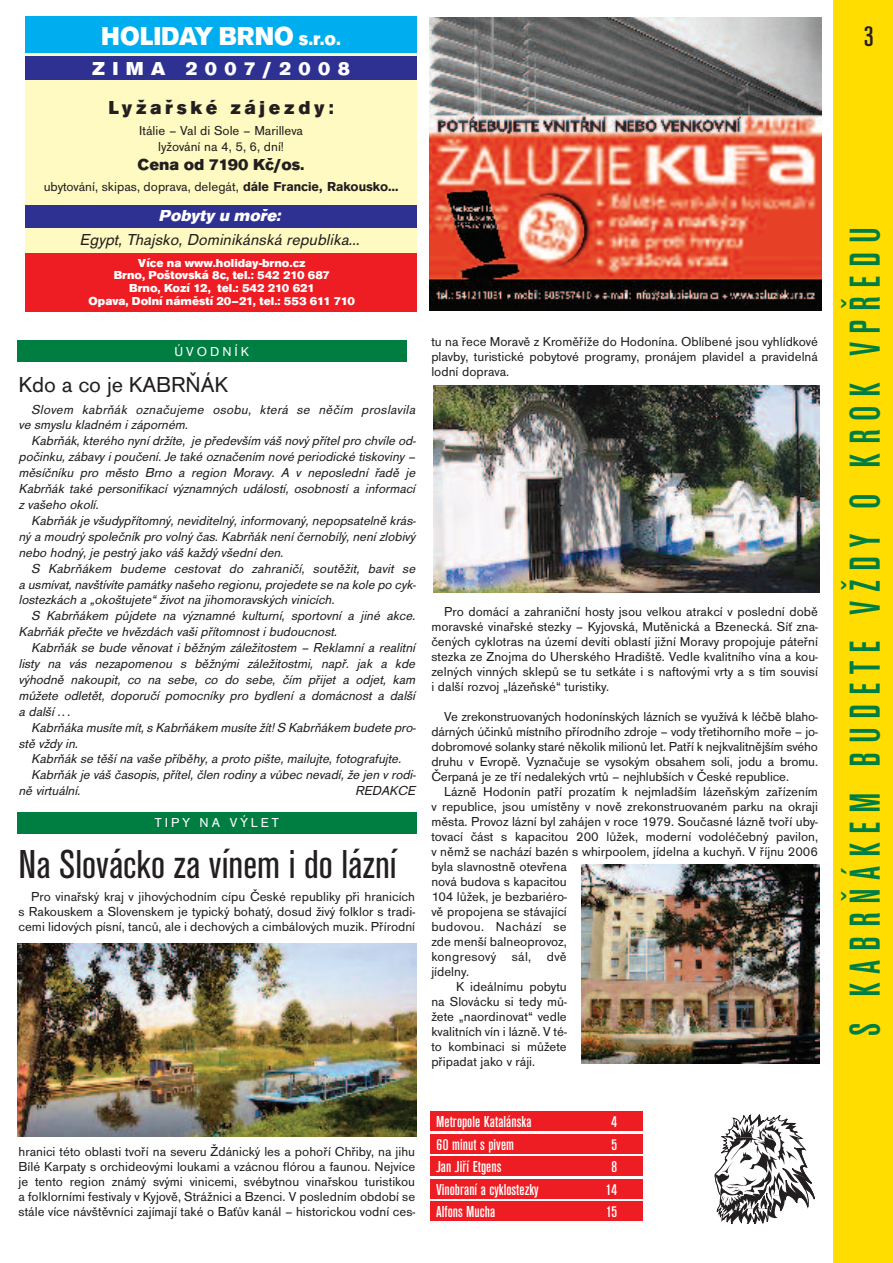
<style>
.page{position:relative;width:893px;height:1263px;background:#fff}
.page>*{position:absolute;margin:0;border:0;box-sizing:border-box;transform-origin:0 0}
.t1{font:500 condensed 45px "Accius TCE";letter-spacing:.2em;color:#007e42;scale:.95 1}
.t2{font:condensed 42px "Accius TCE";color:#231f20}
.t3{font:500 condensed 30px "Accius TCE";color:#231f20}
.t4{font:900 27px "Accius TCE";color:#fff;scale:.94 1}
.t5{font:22.5px "Accius TCE";letter-spacing:-.005em;color:#231f20}
.t6{font:900 19.5px "Accius TCE";letter-spacing:.19em;color:#231f20}
.t7{font:900 19.5px "Accius TCE";letter-spacing:.375em;color:#fff}
.t8{font:500 condensed 16.5px "Accius TCE";color:#fff;scale:1.05 1}
.t9{font:italic 16.5px "Accius TCE";color:#231f20}
.t10{font:900 16.5px "Accius TCE";color:#231f20}
.t11{font:italic 900 16.5px "Accius TCE";color:#fff}
.t12{font:13.5px/15px "Accius TCE";color:#231f20;text-align:justify}
.t13{font:italic 13.5px/15.9px "Accius TCE";letter-spacing:-.005em;color:#231f20}
.t14{font:13.5px "Accius TCE";letter-spacing:.02em;color:#231f20}
.t15{font:13.5px "Accius TCE";letter-spacing:.225em;color:#fff}
.t16{font:900 12px/12.9px "Accius TCE";color:#fff;text-align:center}
.s1{font-size:19.5px}
.s2{font-weight:700}
</style>
<div class="page">
<div style="left:833px;top:0;width:60px;height:1263px;background:#ffdd01"></div>
<div style="left:17px;top:341px;width:390px;height:21px;background:#007e42"></div>
<div style="left:17px;top:812px;width:400px;height:22px;background:#007e42"></div>
<div style="left:430px;top:1111px;width:212px;height:20px;background:#ee1d23"></div>
<div style="left:430px;top:1134px;width:212px;height:19px;background:#ee1d23"></div>
<div style="left:430px;top:1156px;width:212px;height:20px;background:#ee1d23"></div>
<div style="left:430px;top:1179px;width:212px;height:19px;background:#ee1d23"></div>
<div style="left:430px;top:1201px;width:212px;height:20px;background:#ee1d23"></div>
<svg style="left:715px;top:1114px;width:100px;height:109px"></svg>
<img style="left:430px;top:17px;width:391px;height:293px">
<img style="left:17px;top:943px;width:400px;height:194px">
<img style="left:434px;top:386px;width:385px;height:206px">
<img style="left:582px;top:865px;width:237px;height:198px">
<div style="left:26px;top:16px;width:391px;height:294px;background:#fffac1"></div>
<div style="left:26px;top:16px;width:391px;height:37px;background:#00aeef"></div>
<div style="left:26px;top:253px;width:391px;height:58px;background:#ee1d23"></div>
<div style="left:26px;top:57px;width:391px;height:23px;background:#2e3092"></div>
<div style="left:26px;top:205px;width:391px;height:23px;background:#2e3092"></div>
<h3 class="t4" style="left:101px;top:20px;width:256px">HOLIDAY BRNO <span class="s1">s.r.o.</span></h3>
<h3 class="t7" style="left:92px;top:57px;width:259px">ZIMA 2007/2008</h3>
<h3 class="t6" style="left:108px;top:96px;width:227px">Lyžařské zájezdy:</h3>
<p class="t12" style="left:139px;top:122px;width:165px;line-height:16.2px;text-align:center">Itálie – Val di Sole – Marilleva lyžování na 4, 5, 6, dní!</p>
<p class="t10" style="left:138px;top:155px;width:169px">Cena od 7190 Kč/os.</p>
<p class="t12" style="left:44px;top:179px;width:356px">ubytování, skipas, doprava, delegát, <span class="s2">dále Francie, Rakousko…</span></p>
<p class="t11" style="left:159px;top:206px;width:128px">Pobyty u moře:</p>
<p class="t9" style="left:80px;top:230px;width:285px">Egypt, Thajsko, Dominikánská republika…</p>
<p class="t16" style="left:89px;top:256px;width:268px">Více na www.holiday-brno.cz<br>Brno, Poštovská 8c, tel.: 542 210 687<br>Brno, Kozí 12, tel.: 542 210 621<br>Opava, Dolní náměstí 20–21, tel.: 553 611 710</p>
<p class="t15" style="left:174px;top:344px;width:76px">ÚVODNÍK</p>
<h3 class="t5" style="left:19px;top:371px;width:211px">Kdo a co je KABRŇÁK</h3>
<p class="t13" style="left:19px;top:401px;width:401px;text-indent:13px">Slovem kabrňák označujeme osobu, která se něčím proslavila ve smyslu kladném i záporném.</p>
<p class="t13" style="left:19px;top:433px;width:401px;text-align:justify;text-indent:13px">Kabrňák, kterého nyní držíte, je především váš nový přítel pro chvíle od&shy;počinku, zábavy i poučení. Je také označením nové periodické tiskoviny – měsíčníku pro město Brno a region Moravy. A v neposlední řadě je Kabrňák také personifikací významných událostí, osobností a informací z vašeho okolí.</p>
<p class="t13" style="left:19px;top:512px;width:401px;text-indent:13px">Kabrňák je všudypřítomný, neviditelný, informovaný, nepopsatelně krás&shy;ný a moudrý společník pro volný čas. Kabrňák není černobílý, není zlobivý nebo hodný, je pestrý jako váš každý všední den.</p>
<p class="t13" style="left:19px;top:560px;width:401px;text-align:justify;text-indent:13px">S Kabrňákem budeme cestovat do zahraničí, soutěžit, bavit se a usmívat, navštívíte památky našeho regionu, projedete se na kole po cyk&shy;lostezkách a „okoštujete“ život na jihomoravských vinicích.</p>
<p class="t13" style="left:19px;top:608px;width:401px;text-indent:13px">S Kabrňákem půjdete na významné kulturní, sportovní a jiné akce.<br>Kabrňák přečte ve hvězdách vaši přítomnost i budoucnost.</p>
<p class="t13" style="left:19px;top:639px;width:401px;text-align:justify;text-indent:13px">Kabrňák se bude věnovat i běžným záležitostem – Reklamní a realitní listy na vás nezapomenou s běžnými záležitostmi, např. jak a kde výhodně nakoupit, co na sebe, co do sebe, čím přijet a odjet, kam můžete odletět, doporučí pomocníky pro bydlení a domácnost a další a další .. .</p>
<p class="t13" style="left:19px;top:719px;width:401px;text-indent:13px">Kabrňáka musíte mít, s Kabrňákem musíte žít! S Kabrňákem budete pro&shy;stě vždy in.</p>
<p class="t13" style="left:31px;top:751px;width:375px">Kabrňák se těší na vaše příběhy, a proto pište, mailujte, fotografujte.</p>
<p class="t13" style="left:31px;top:767px;width:389px">Kabrňák je váš časopis, přítel, člen rodiny a vůbec nevadí, že jen v rodi-</p>
<p class="t13" style="left:19px;top:783px;width:66px">ně virtuální.</p>
<p class="t13" style="left:355px;top:783px;width:65px">REDAKCE</p>
<p class="t15" style="left:155px;top:814px;width:125px">TIPY NA VÝLET</p>
<h2 class="t2" style="left:19px;top:839px;width:380px">Na Slovácko za vínem i do lázní</h2>
<p class="t12" style="left:19px;top:888px;width:398px;text-indent:13px">Pro vinařský kraj v jihovýchodním cípu České republiky při hranicích s Rakouskem a Slovenskem je typický bohatý, dosud živý folklor s tradi&shy;cemi lidových písní, tanců, ale i dechových a cimbálových muzik. Přírodní</p>
<p class="t12" style="left:431px;top:334px;width:388px">tu na řece Moravě z Kroměříže do Hodonína. Oblíbené jsou vyhlídkové plavby, turistické pobytové programy, pronájem plavidel a pravidelná lodní doprava.</p>
<p class="t12" style="left:431px;top:604px;width:388px;text-indent:13px">Pro domácí a zahraniční hosty jsou velkou atrakcí v poslední době moravské vinařské stezky – Kyjovská, Mutěnická a Bzenecká. Síť zna&shy;čených cyklotras na území devíti oblastí jižní Moravy propojuje páteřní stezka ze Znojma do Uherského Hradiště. Vedle kvalitního vína a kou&shy;zelných vinných sklepů se tu setkáte i s naftovými vrty a s tím souvisí i další rozvoj „lázeňské“ turistiky.</p>
<p class="t12" style="left:431px;top:709px;width:388px;text-indent:13px">Ve zrekonstruovaných hodonínských lázních se využívá k léčbě blaho&shy;dárných účinků místního přírodního zdroje – vody třetihorního moře – jo&shy;dobromové solanky staré několik milionů let. Patří k nejkvalitnějším svého druhu v Evropě. Vyznačuje se vysokým obsahem soli, jodu a bromu.<br>Čerpaná je ze tří nedalekých vrtů – nejhlubších v České republice.</p>
<p class="t12" style="left:444px;top:784px;width:375px">Lázně Hodonín patří prozatím k nejmladším lázeňským zařízením</p>
<p class="t12" style="left:431px;top:799px;width:388px">v republice, jsou umístěny v nově zrekonstruovaném parku na okraji</p>
<p class="t12" style="left:431px;top:814px;width:388px">města. Provoz lázní byl zahájen v roce 1979. Současné lázně tvoří uby-</p>
<p class="t12" style="left:431px;top:829px;width:388px">tovací část s kapacitou 200 lůžek, moderní vodoléčebný pavilon,</p>
<p class="t12" style="left:431px;top:844px;width:388px">v němž se nachází bazén s whirpoolem, jídelna a kuchyň. V říjnu 2006</p>
<p class="t12" style="left:431px;top:859px;width:137px">byla slavnostně otevřena</p>
<p class="t12" style="left:431px;top:874px;width:137px">nová budova s kapacitou</p>
<p class="t12" style="left:431px;top:889px;width:137px">104 lůžek, je bezbariéro-</p>
<p class="t12" style="left:431px;top:904px;width:137px">vě propojena se stávající</p>
<p class="t14" style="left:431px;top:918px;width:137px">budovou. Nachází se</p>
<p class="t12" style="left:431px;top:934px;width:137px">zde menší balneoprovoz,</p>
<p class="t14" style="left:431px;top:948px;width:137px">kongresový sál, dvě</p>
<p class="t12" style="left:431px;top:964px;width:39px">jídelny.</p>
<p class="t12" style="left:456px;top:979px;width:112px">K ideálnímu pobytu</p>
<p class="t12" style="left:431px;top:994px;width:137px">na Slovácku si tedy mů-</p>
<p class="t12" style="left:431px;top:1008px;width:137px">žete „naordinovat“ vedle</p>
<p class="t12" style="left:431px;top:1023px;width:137px">kvalitních vín i lázně. V té-</p>
<p class="t12" style="left:431px;top:1038px;width:137px">to kombinaci si můžete</p>
<p class="t12" style="left:431px;top:1053px;width:105px">připadat jako v ráji.</p>
<p class="t12" style="left:19px;top:1143px;width:398px">hranici této oblasti tvoří na severu Ždánický les a pohoří Chřiby, na jihu Bílé Karpaty s orchideovými loukami a vzácnou flórou a faunou. Nejvíce je tento region známý svými vinicemi, svébytnou vinařskou turistikou a folklorními festivaly v Kyjově, Strážnici a Bzenci. V posledním období se stále více návštěvníci zajímají také o Baťův kanál – historickou vodní ces-</p>
<p class="t8" style="left:436px;top:1112px;width:92px">Metropole Katalánska</p>
<p class="t8" style="left:611px;top:1112px;width:8px">4</p>
<p class="t8" style="left:436px;top:1134px;width:76px">60 minut s pivem</p>
<p class="t8" style="left:611px;top:1134px;width:8px">5</p>
<p class="t8" style="left:436px;top:1157px;width:64px">Jan Jiří Etgens</p>
<p class="t8" style="left:611px;top:1157px;width:8px">8</p>
<p class="t8" style="left:436px;top:1179px;width:99px">Vinobraní a cyklostezky</p>
<p class="t8" style="left:605px;top:1179px;width:13px">14</p>
<p class="t8" style="left:436px;top:1202px;width:58px">Alfons Mucha</p>
<p class="t8" style="left:606px;top:1202px;width:13px">15</p>
<h3 class="t3" style="left:863px;top:18px;width:13px">3</h3>
<h1 class="t1" style="left:838px;top:1036px;width:852px;rotate:-90deg">S KABRŇÁKEM BUDETE VŽDY O KROK VPŘEDU</h1>
</div>
